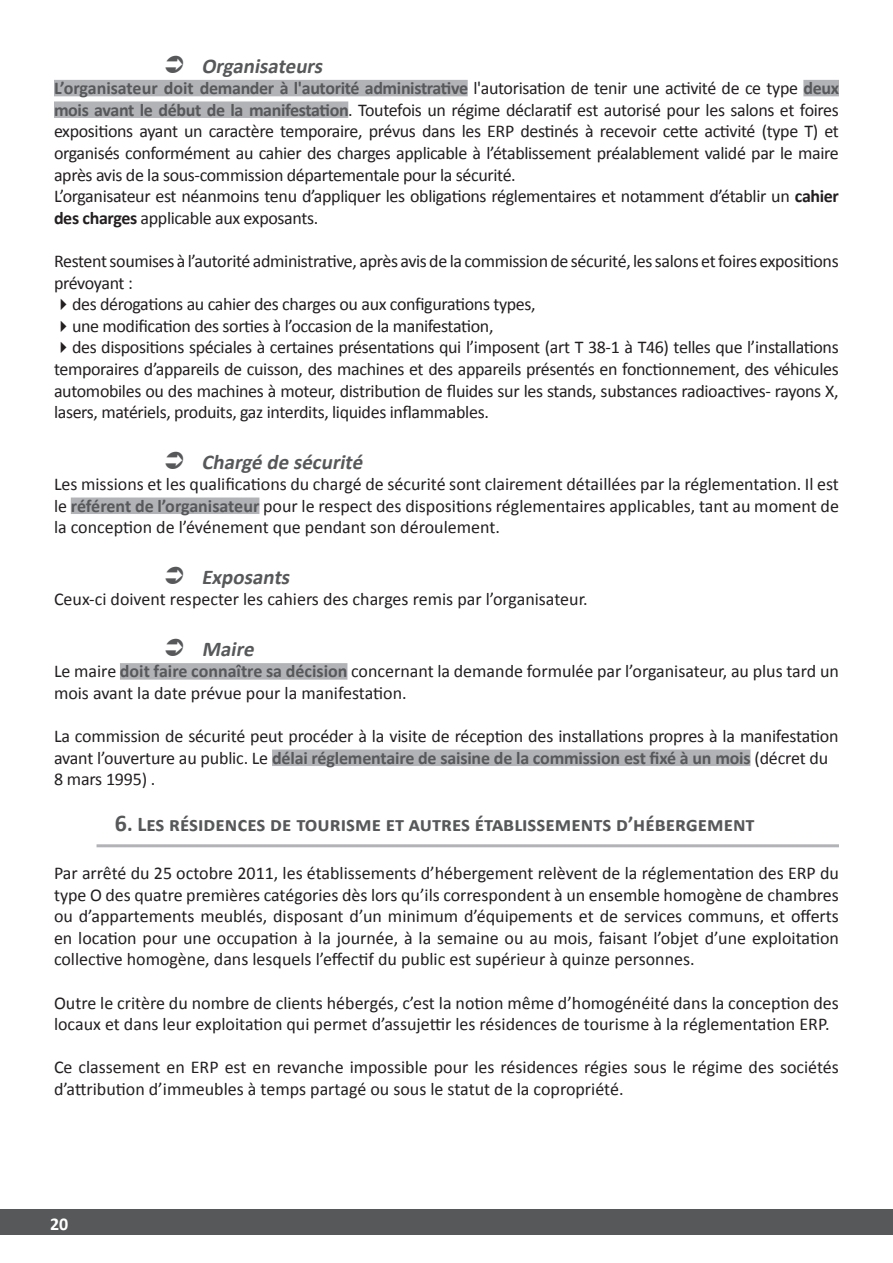
<style>
.page{position:relative;width:893px;height:1263px;background:#fff}
.page>*{position:absolute;margin:0;border:0;box-sizing:border-box;transform-origin:0 0}
.titre_1{font:700 21px "Calibri";color:#57585a}
.texte{font:italic 700 21px "Calibri";color:#57585a}
.texte-2{font:18px/21.6px "Calibri";letter-spacing:-.01em;color:#231f20}
.t1{font:700 18px "Calibri";color:#fff}
.s1{font-weight:700;color:#57585a}
.s2{font-weight:700}
.s3{font-size:24px}
</style>
<div class="page">
<div style="left:0;top:1209px;width:893px;height:26px;background:#57585a"></div>
<div style="left:54px;top:80px;width:414px;height:16px;background:#b2b3b7"></div>
<div style="left:803px;top:80px;width:36px;height:16px;background:#b2b3b7"></div>
<div style="left:54px;top:101px;width:294px;height:17px;background:#b2b3b7"></div>
<div style="left:71px;top:497px;width:188px;height:17px;background:#b2b3b7"></div>
<div style="left:120px;top:663px;width:227px;height:17px;background:#b2b3b7"></div>
<div style="left:272px;top:749px;width:478px;height:17px;background:#b2b3b7"></div>
<hr style="left:97px;top:844px;width:742px;height:3px;background:#b2b3b7">
<p class="texte" style="left:201px;top:52px;width:127px">Organisateurs</p>
<p class="texte-2" style="left:54px;top:77px;width:786px;text-align:justify"><span class="s1">L’organisateur doit demander à l'autorité administrative</span> l'autorisation de tenir une activité de ce type <span class="s1">deux mois avant le début de la manifestation</span>. Toutefois un régime déclaratif est autorisé pour les salons et foires expositions ayant un caractère temporaire, prévus dans les ERP destinés à recevoir cette activité (type T) et organisés conformément au cahier des charges applicable à l’établissement préalablement validé par le maire après avis de la sous-commission départementale pour la sécurité.</p>
<p class="texte-2" style="left:54px;top:185px;width:786px">L’organisateur est néanmoins tenu d’appliquer les obligations réglementaires et notamment d’établir un <span class="s2">cahier des charges</span> applicable aux exposants.</p>
<p class="texte-2" style="left:54px;top:250px;width:786px">Restent soumises à l’autorité administrative, après avis de la commission de sécurité, les salons et foires expositions prévoyant :</p>
<p class="texte-2" style="left:54px;top:293px;width:483px">✔des dérogations au cahier des charges ou aux configurations types,</p>
<p class="texte-2" style="left:54px;top:315px;width:441px">✔une modification des sorties à l’occasion de la manifestation,</p>
<p class="texte-2" style="left:54px;top:337px;width:786px;text-align:justify">✔des dispositions spéciales à certaines présentations qui l’imposent (art T 38-1 à T46) telles que l’installations temporaires d’appareils de cuisson, des machines et des appareils présentés en fonctionnement, des véhicules automobiles ou des machines à moteur, distribution de fluides sur les stands, substances radioactives- rayons X, lasers, matériels, produits, gaz interdits, liquides inflammables.</p>
<p class="texte" style="left:201px;top:448px;width:167px">Chargé de sécurité</p>
<p class="texte-2" style="left:54px;top:473px;width:786px;text-align:justify">Les missions et les qualifications du chargé de sécurité sont clairement détaillées par la réglementation. Il est le <span class="s1">référent de l’organisateur</span> pour le respect des dispositions réglementaires applicables, tant au moment de la conception de l’événement que pendant son déroulement.</p>
<p class="texte" style="left:201px;top:563px;width:94px">Exposants</p>
<p class="texte-2" style="left:54px;top:589px;width:535px">Ceux-ci doivent respecter les cahiers des charges remis par l’organisateur.</p>
<p class="texte" style="left:202px;top:635px;width:58px">Maire</p>
<p class="texte-2" style="left:54px;top:661px;width:786px">Le maire <span class="s1">doit faire connaître sa décision</span> concernant la demande formulée par l’organisateur, au plus tard un mois avant la date prévue pour la manifestation.</p>
<p class="texte-2" style="left:54px;top:725px;width:786px">La commission de sécurité peut procéder à la visite de réception des installations propres à la manifestation avant l’ouverture au public. Le <span class="s1">délai réglementaire de saisine de la commission est fixé à un mois</span> (décret du</p>
<p class="texte-2" style="left:54px;top:769px;width:103px">8 mars 1995) .</p>
<p class="titre_1" style="left:115px;top:811px;width:641px"><span class="s3">6</span>. Les résidences de tourisme et autres établissements d’hébergement</p>
<p class="texte-2" style="left:54px;top:862px;width:786px;text-align:justify">Par arrêté du 25 octobre 2011, les établissements d’hébergement relèvent de la réglementation des ERP du type O des quatre premières catégories dès lors qu’ils correspondent à un ensemble homogène de chambres ou d’appartements meublés, disposant d’un minimum d’équipements et de services communs, et offerts en location pour une occupation à la journée, à la semaine ou au mois, faisant l’objet d’une exploitation collective homogène, dans lesquels l’effectif du public est supérieur à quinze personnes.</p>
<p class="texte-2" style="left:54px;top:992px;width:786px">Outre le critère du nombre de clients hébergés, c’est la notion même d’homogénéité dans la conception des locaux et dans leur exploitation qui permet d’assujettir les résidences de tourisme à la réglementation ERP.</p>
<p class="texte-2" style="left:54px;top:1057px;width:786px">Ce classement en ERP est en revanche impossible pour les résidences régies sous le régime des sociétés d’attribution d’immeubles à temps partagé ou sous le statut de la copropriété.</p>
<p class="t1" style="left:50px;top:1212px;width:20px">20</p>
</div>
